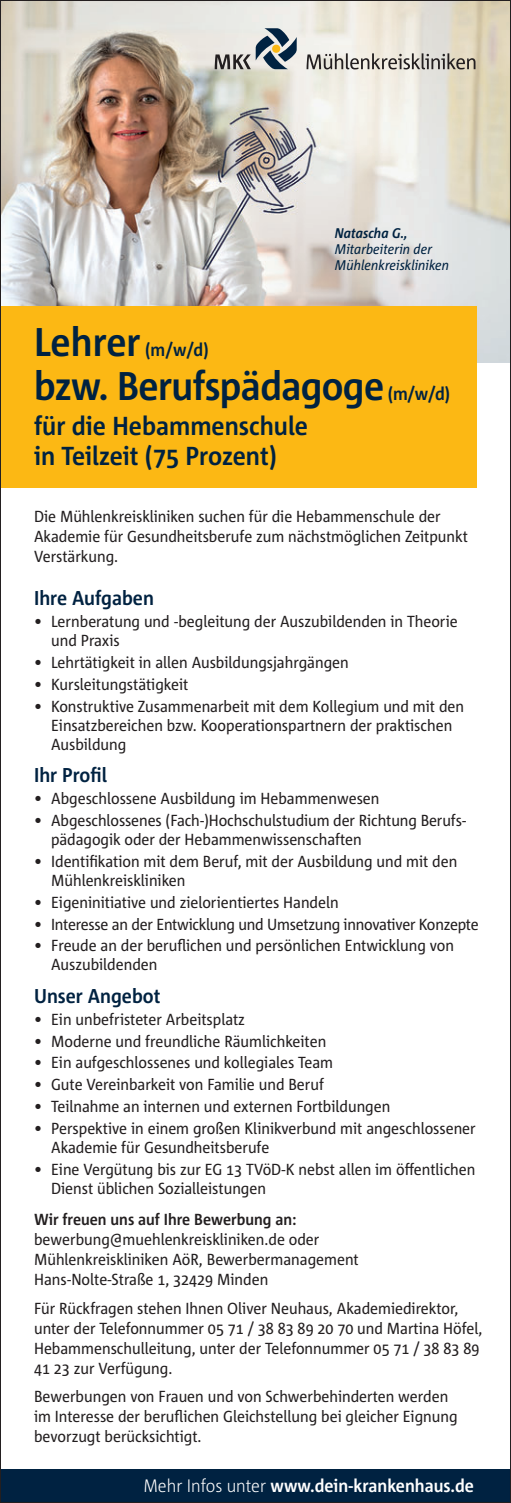
<style>
.page{position:relative;width:511px;height:1503px;background:#fff}
.page>*{position:absolute;margin:0;border:0;box-sizing:border-box;transform-origin:0 0}
.t1{font:700 40px "Corpid C1 s S Cd";letter-spacing:-.015em;color:#002241}
.t2{font:700 26px/30px "Corpid C1 s S Cd";color:#002241}
.t3{font:700 20px "Corpid C1 s S Cd";color:#002241}
.t4{font:700 18px "Corpid C1 s S Cd";color:#fff}
.t5{font:700 18px "Corpid C1 s S Cd";color:#002241}
.t6{font:16px/20px "Corpid C1 s S Cd";color:#231f20}
.t7{font:700 16px "Corpid C1 s S Cd";color:#231f20}
.t8{font:italic 14px/16px "Corpid C1 s S Cd";color:#002241}
.t9{font:italic 700 14px "Corpid C1 s S Cd";color:#002241}
.s1{font-weight:300}
</style>
<div class="page">
<img style="left:2px;top:2px;width:506px;height:361px">
<svg style="left:214px;top:28px;width:82px;height:41px"></svg>
<svg style="left:306px;top:53px;width:169px;height:16px"></svg>
<div style="left:0;top:306px;width:476px;height:182px;background:#fcb814"></div>
<div style="left:0;top:1468px;width:510px;height:34px;background:#002241"></div>
<p class="t9" style="left:334px;top:225px;width:74px">Natascha G.,</p>
<p class="t8" style="left:334px;top:241px;width:116px">Mitarbeiterin der<br>Mühlenkreiskliniken</p>
<h1 class="t1" style="left:34px;top:322px;width:108px">Lehrer</h1>
<p class="t5" style="left:145px;top:340px;width:65px">(m/w/d)</p>
<h1 class="t1" style="left:34px;top:366px;width:351px">bzw. Berufspädagoge</h1>
<p class="t5" style="left:387px;top:384px;width:64px">(m/w/d)</p>
<h2 class="t2" style="left:34px;top:412px;width:275px">für die Hebammenschule in Teilzeit (75 Prozent)</h2>
<p class="t6" style="left:34px;top:507px;width:435px">Die Mühlenkreiskliniken suchen für die Hebammenschule der<br>Akademie für Gesundheitsberufe zum nächstmöglichen Zeitpunkt<br>Verstärkung.</p>
<p class="t3" style="left:34px;top:588px;width:121px">Ihre Aufgaben</p>
<p class="t6" style="left:51px;top:613px;width:408px;line-height:19px;text-indent:-17px">• Lernberatung und -begleitung der Auszubildenden in Theorie und Praxis</p>
<p class="t6" style="left:34px;top:653px;width:316px">• Lehrtätigkeit in allen Ausbildungsjahrgängen</p>
<p class="t6" style="left:34px;top:675px;width:156px">• Kursleitungstätigkeit</p>
<p class="t6" style="left:51px;top:697px;width:414px;line-height:19px;text-indent:-17px">• Konstruktive Zusammenarbeit mit dem Kollegium und mit den<br>Einsatzbereichen bzw. Kooperationspartnern der praktischen<br>Ausbildung</p>
<p class="t3" style="left:34px;top:765px;width:74px">Ihr Profil</p>
<p class="t6" style="left:34px;top:789px;width:346px">• Abgeschlossene Ausbildung im Hebammenwesen</p>
<p class="t6" style="left:51px;top:811px;width:416px;line-height:19px;text-indent:-17px">• Abgeschlossenes (Fach-)Hochschulstudium der Richtung Berufs&shy;pädagogik oder der Hebammenwissenschaften</p>
<p class="t6" style="left:51px;top:852px;width:407px;line-height:19px;text-indent:-17px">• Identifikation mit dem Beruf, mit der Ausbildung und mit den<br>Mühlenkreiskliniken</p>
<p class="t6" style="left:34px;top:893px;width:306px">• Eigeninitiative und zielorientiertes Handeln</p>
<p class="t6" style="left:34px;top:914px;width:446px">• Interesse an der Entwicklung und Umsetzung innovativer Konzepte</p>
<p class="t6" style="left:51px;top:937px;width:404px;line-height:19px;text-indent:-17px">• Freude an der beruflichen und persönlichen Entwicklung von<br>Auszubildenden</p>
<p class="t3" style="left:34px;top:986px;width:128px">Unser Angebot</p>
<p class="t6" style="left:34px;top:1010px;width:212px">• Ein unbefristeter Arbeitsplatz</p>
<p class="t6" style="left:34px;top:1031px;width:293px">• Moderne und freundliche Räumlichkeiten</p>
<p class="t6" style="left:34px;top:1053px;width:300px">• Ein aufgeschlossenes und kollegiales Team</p>
<p class="t6" style="left:34px;top:1075px;width:291px">• Gute Vereinbarkeit von Familie und Beruf</p>
<p class="t6" style="left:34px;top:1097px;width:357px">• Teilnahme an internen und externen Fortbildungen</p>
<p class="t6" style="left:51px;top:1119px;width:426px;line-height:19px;text-indent:-17px">• Perspektive in einem großen Klinikverbund mit angeschlossener<br>Akademie für Gesundheitsberufe</p>
<p class="t6" style="left:51px;top:1160px;width:425px;line-height:19px;text-indent:-17px">• Eine Vergütung bis zur EG 13 TVöD-K nebst allen im öffentlichen<br>Dienst üblichen Sozialleistungen</p>
<p class="t7" style="left:34px;top:1211px;width:264px">Wir freuen uns auf Ihre Bewerbung an:</p>
<p class="t6" style="left:34px;top:1230px;width:326px">bewerbung@muehlenkreiskliniken.de oder<br>Mühlenkreiskliniken AöR, Bewerbermanagement<br>Hans-Nolte-Straße 1, 32429 Minden</p>
<p class="t6" style="left:34px;top:1299px;width:449px">Für Rückfragen stehen Ihnen Oliver Neuhaus, Akademiedirektor, unter der Telefonnummer 05 71 / 38 83 89 20 70 und Martina Höfel, Hebammenschulleitung, unter der Telefonnummer 05 71 / 38 83 89<br>41 23 zur Verfügung.</p>
<p class="t6" style="left:34px;top:1387px;width:424px">Bewerbungen von Frauen und von Schwerbehinderten werden im Interesse der beruflichen Gleichstellung bei gleicher Eignung bevorzugt berücksichtigt.</p>
<p class="t4" style="left:143px;top:1476px;width:332px"><span class="s1">Mehr Infos unter</span> www.dein-krankenhaus.de</p>
</div>
